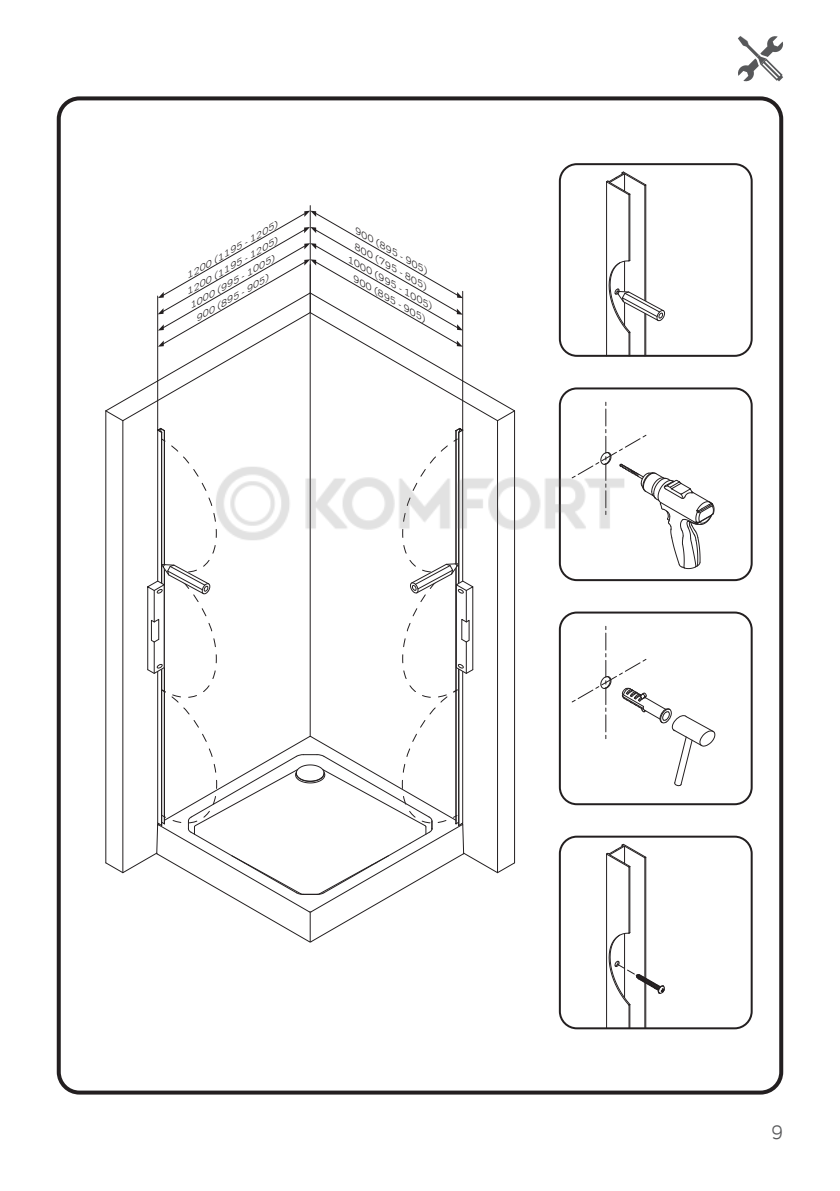
<style>
.page{position:relative;width:840px;height:1191px;background:#fff}
.page>*{position:absolute;margin:0;border:0;box-sizing:border-box;transform-origin:0 0}
.t1{font:300 20px "Tondo Corp";color:#57585a}
.t2{font:italic 300 8.8px "Tondo Corp";color:#231f20;scale:1.3 1}
.t3{font:italic 300 8.6px "Tondo Corp";color:#231f20;scale:1.33 1}
</style>
<div class="page">
<svg style="left:738px;top:36px;width:45px;height:46px"></svg>
<div style="left:558px;top:163px;width:194px;height:194px;border:2px solid #231f20;border-radius:17px"></div>
<div style="left:558px;top:387px;width:194px;height:194px;border:2px solid #231f20;border-radius:17px"></div>
<div style="left:558px;top:835px;width:194px;height:194px;border:2px solid #231f20;border-radius:17px"></div>
<svg style="left:601px;top:402px;width:113px;height:167px"></svg>
<div style="left:558px;top:611px;width:194px;height:194px;border:2px solid #231f20;border-radius:17px"></div>
<svg style="left:571px;top:626px;width:144px;height:160px"></svg>
<hr style="left:629px;top:194px;width:1px;height:66px;background:#231f20">
<hr style="left:645px;top:185px;width:1px;height:171px;background:#231f20">
<hr style="left:605px;top:182px;width:1px;height:174px;background:#231f20">
<hr style="left:628px;top:195px;width:1px;height:66px;background:#231f20">
<hr style="left:644px;top:185px;width:1px;height:171px;background:#231f20">
<svg style="left:605px;top:171px;width:41px;height:25px"></svg>
<svg style="left:608px;top:259px;width:57px;height:97px"></svg>
<hr style="left:629px;top:866px;width:1px;height:66px;background:#231f20">
<hr style="left:645px;top:857px;width:1px;height:171px;background:#231f20">
<hr style="left:605px;top:854px;width:1px;height:174px;background:#231f20">
<hr style="left:628px;top:867px;width:1px;height:66px;background:#231f20">
<hr style="left:644px;top:857px;width:1px;height:171px;background:#231f20">
<svg style="left:605px;top:843px;width:41px;height:25px"></svg>
<svg style="left:608px;top:931px;width:56px;height:97px"></svg>
<hr style="left:309px;top:206px;width:1px;height:106px;background:#231f20">
<svg style="left:105px;top:211px;width:410px;height:732px"></svg>
<div style="left:57px;top:96px;width:725px;height:998px;border:4px solid #231f20;border-radius:21px"></div>
<img style="left:210px;top:457px;width:419px;height:92px">
<p class="t3" style="left:183px;top:272px;width:80px;rotate:-30deg">1200 (1195 - 1205)</p>
<p class="t3" style="left:183px;top:288px;width:80px;rotate:-30deg">1200 (1195 - 1205)</p>
<p class="t3" style="left:186px;top:302px;width:75px;rotate:-30deg">1000 (995 - 1005)</p>
<p class="t3" style="left:193px;top:315px;width:64px;rotate:-30deg">900 (895 - 905)</p>
<p class="t2" style="left:359px;top:226px;width:66px;rotate:30deg">900 (895 - 905)</p>
<p class="t2" style="left:358px;top:242px;width:66px;rotate:30deg">800 (795 - 805)</p>
<p class="t2" style="left:352px;top:254px;width:76px;rotate:30deg">1000 (995 - 1005)</p>
<p class="t2" style="left:357px;top:274px;width:66px;rotate:30deg">900 (895 - 905)</p>
<h1 class="t1" style="left:770px;top:1120px;width:14px">9</h1>
</div>
